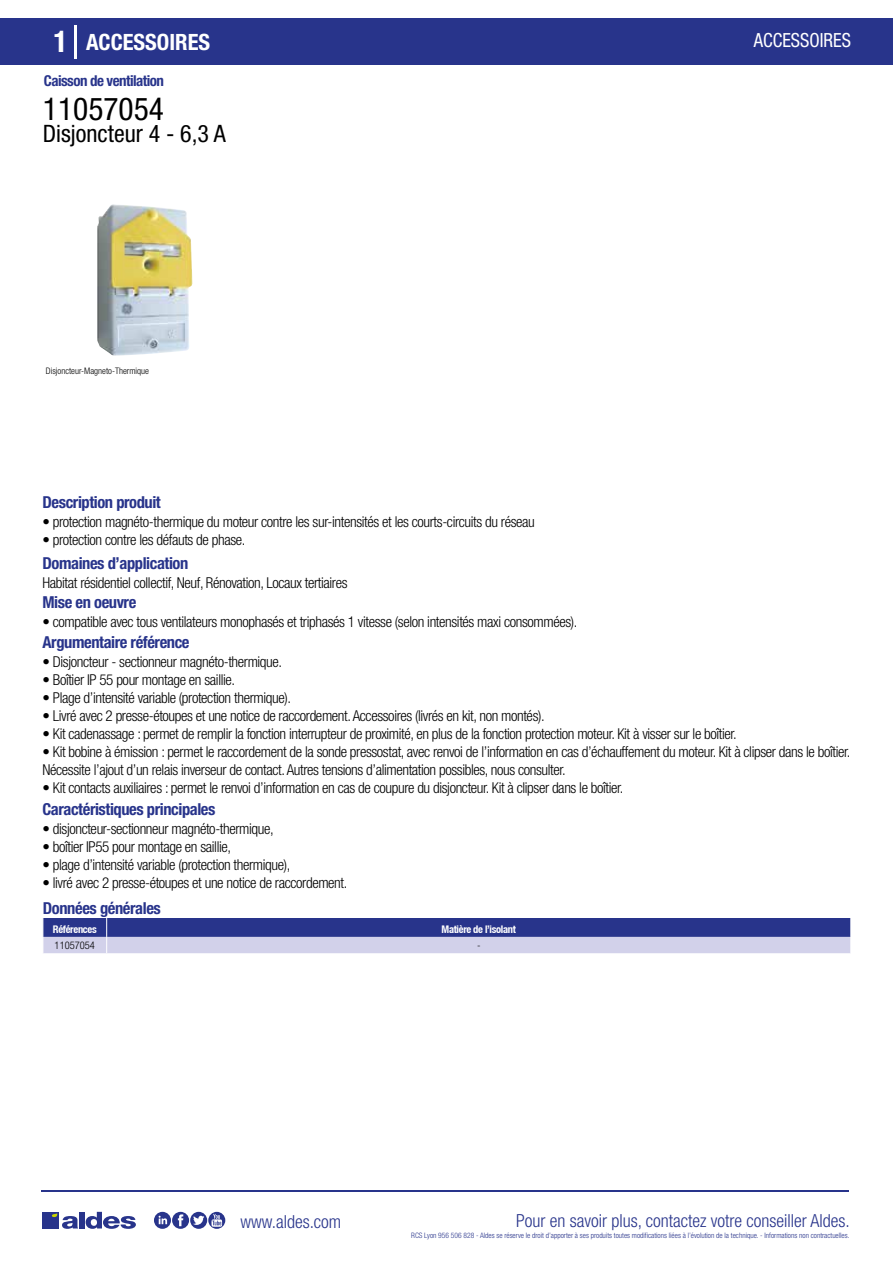
<style>
.page{position:relative;width:893px;height:1263px;background:#fff}
.page>*{position:absolute;margin:0;border:0;box-sizing:border-box;transform-origin:0 0}
.t1{font:condensed 31.5px "Helvetica Neue LT Std";color:#000}
.t2{font:condensed 24px "Helvetica Neue LT Std";color:#000}
.t3{font:700 condensed 22.5px "Helvetica Neue LT Std";color:#fff}
.t4{font:condensed 19.5px "Helvetica Neue LT Std";color:#fff;scale:.95 1}
.t5{font:300 condensed 18px "Helvetica Neue";color:#28348b}
.t6{font:700 condensed 16.5px "Helvetica Neue LT Std";letter-spacing:-.025em;color:#28348b}
.t7{font:300 condensed 15px/18px "Helvetica Neue LT Std";letter-spacing:-.025em;color:#000}
.t8{font:700 condensed 15px "Helvetica Neue LT Std";letter-spacing:-.035em;color:#28348b}
.t9{font:700 condensed 10.5px "Helvetica Neue";letter-spacing:-.03em;color:#fff}
.t10{font:300 condensed 10.5px "Helvetica Neue";color:#000}
.t11{font:300 condensed 9px "Helvetica Neue";color:#000}
.t12{font:300 condensed 7.5px "Helvetica Neue";color:#28348b}
.s1{font-size:30px}
</style>
<div class="page">
<div style="left:0;top:18px;width:893px;height:46px;background:#28348b"></div>
<hr style="left:74px;top:25px;width:2px;height:33px;background:#fff">
<img style="left:97px;top:204px;width:96px;height:152px">
<svg style="left:43px;top:918px;width:808px;height:36px;background:#7a80b8"></svg>
<hr style="left:41px;top:1190px;width:808px;height:1px;background:#28348b">
<svg style="left:154px;top:1212px;width:71px;height:17px"></svg>
<div style="left:42px;top:1212px;width:17px;height:16px;background:#28348b"></div>
<div style="left:79px;top:1212px;width:5px;height:16px;background:#28348b"></div>
<svg style="left:86px;top:1212px;width:50px;height:17px"></svg>
<svg style="left:52px;top:1213px;width:26px;height:16px"></svg>
<h3 class="t3" style="left:54px;top:28px;width:158px"><span class="s1">1</span> ACCESSOIRES</h3>
<h3 class="t4" style="left:754px;top:29px;width:104px">ACCESSOIRES</h3>
<p class="t8" style="left:44px;top:71px;width:122px">Caisson de ventilation</p>
<h1 class="t1" style="left:43px;top:91px;width:122px">11057054</h1>
<h2 class="t2" style="left:43px;top:120px;width:184px">Disjoncteur 4 - 6,3 A</h2>
<p class="t11" style="left:84px;top:365px;width:8px">m</p>
<p class="t11" style="left:102px;top:365px;width:46px">é thermique</p>
<p class="t11" style="left:46px;top:365px;width:105px">Disjoncteur-Magneto-Thermique</p>
<p class="t6" style="left:43px;top:492px;width:120px">Description produit</p>
<p class="t7" style="left:43px;top:513px;width:494px">• protection magnéto-thermique du moteur contre les sur-intensités et les courts-circuits du réseau</p>
<p class="t7" style="left:43px;top:531px;width:204px">• protection contre les défauts de phase.</p>
<p class="t7" style="left:43px;top:573px;width:307px">Habitat résidentiel collectif, Neuf, Rénovation, Locaux tertiaires</p>
<p class="t7" style="left:43px;top:613px;width:536px">• compatible avec tous ventilateurs monophasés et triphasés 1 vitesse (selon intensités maxi consommées).</p>
<p class="t6" style="left:43px;top:553px;width:147px">Domaines d’application</p>
<p class="t6" style="left:43px;top:592px;width:95px">Mise en oeuvre</p>
<p class="t6" style="left:43px;top:632px;width:149px">Argumentaire référence</p>
<p class="t7" style="left:43px;top:652px;width:241px">• Disjoncteur - sectionneur magnéto-thermique.</p>
<p class="t7" style="left:43px;top:670px;width:194px">• Boîtier IP 55 pour montage en saillie.</p>
<p class="t7" style="left:43px;top:688px;width:250px">• Plage d’intensité variable (protection thermique).</p>
<p class="t7" style="left:43px;top:706px;width:504px">• Livré avec 2 presse-étoupes et une notice de raccordement. Accessoires (livrés en kit, non montés).</p>
<p class="t7" style="left:43px;top:724px;width:696px">• Kit cadenassage : permet de remplir la fonction interrupteur de proximité, en plus de la fonction protection moteur. Kit à visser sur le boîtier.</p>
<p class="t7" style="left:43px;top:742px;width:809px">• Kit bobine à émission : permet le raccordement de la sonde pressostat, avec renvoi de l’information en cas d’échauffement du moteur. Kit à clipser dans le boîtier.<br>Nécessite l’ajout d’un relais inverseur de contact. Autres tensions d’alimentation possibles, nous consulter.</p>
<p class="t7" style="left:43px;top:778px;width:582px">• Kit contacts auxiliaires : permet le renvoi d’information en cas de coupure du disjoncteur. Kit à clipser dans le boîtier.</p>
<p class="t6" style="left:43px;top:799px;width:174px">Caractéristiques principales</p>
<p class="t7" style="left:43px;top:819px;width:233px">• disjoncteur-sectionneur magnéto-thermique,</p>
<p class="t7" style="left:43px;top:837px;width:190px">• boîtier IP55 pour montage en saillie,</p>
<p class="t7" style="left:43px;top:855px;width:249px">• plage d’intensité variable (protection thermique),</p>
<p class="t7" style="left:43px;top:873px;width:306px">• livré avec 2 presse-étoupes et une notice de raccordement.</p>
<p class="t6" style="left:43px;top:898px;width:119px">Données générales</p>
<p class="t9" style="left:53px;top:922px;width:45px">Références</p>
<p class="t9" style="left:442px;top:922px;width:76px">Matière de l’isolant</p>
<p class="t10" style="left:55px;top:939px;width:42px">11057054</p>
<p class="t10" style="left:477px;top:939px;width:5px">-</p>
<p class="t5" style="left:240px;top:1211px;width:102px">www.aldes.com</p>
<p class="t5" style="left:516px;top:1211px;width:335px">Pour en savoir plus, contactez votre conseiller Aldes.</p>
<p class="t12" style="left:411px;top:1230px;width:440px">RCS Lyon 956 506 828 - Aldes se réserve le droit d’apporter à ses produits toutes modifications liées à l’évolution de la technique. - Informations non contractuelles.</p>
</div>
